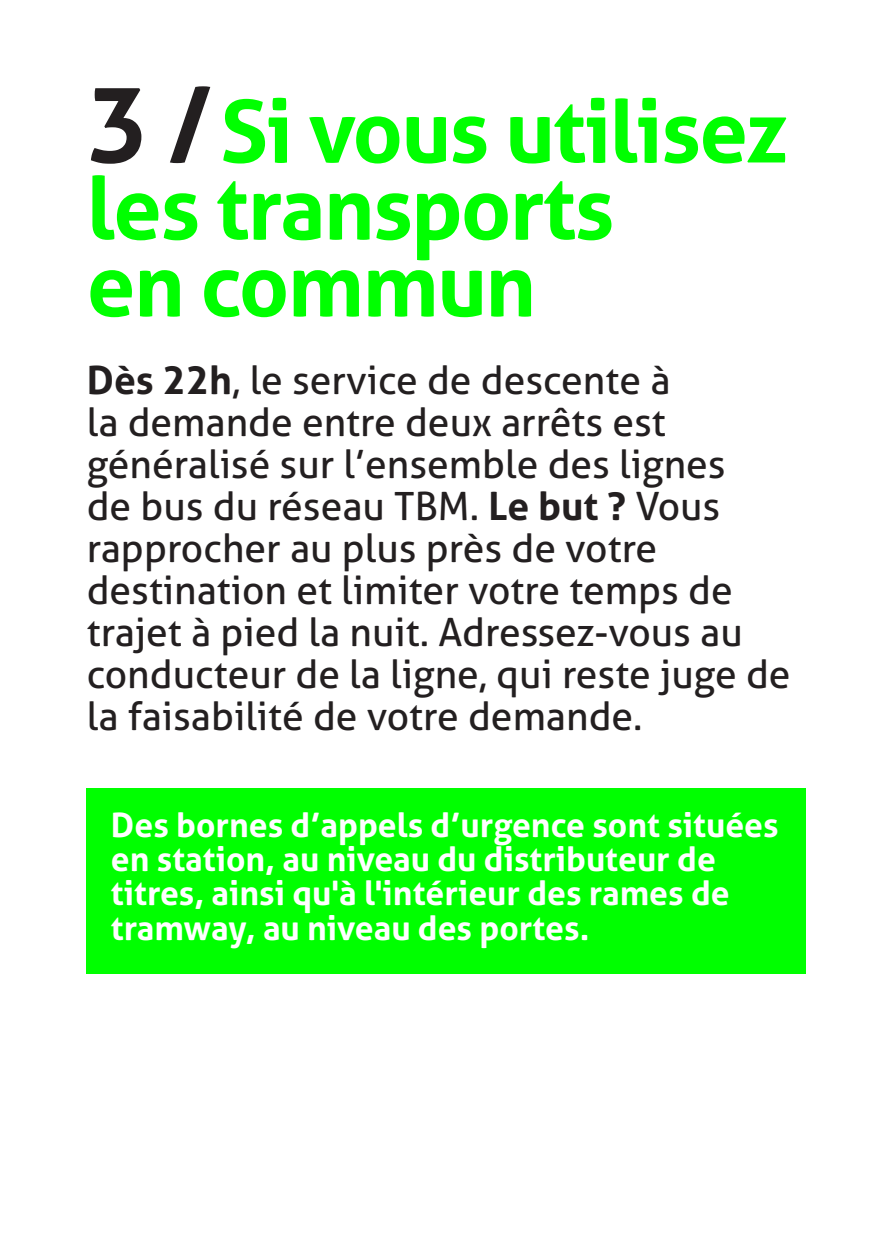
<style>
.page{position:relative;width:893px;height:1259px;background:#fff}
.page>*{position:absolute;margin:0;border:0;box-sizing:border-box;transform-origin:0 0}
.t1{font:700 87px/76.8px "Aller";letter-spacing:-.02em;color:#0f0}
.t2{font:39px/42px "Aller";color:#231f20}
.t3{font:700 33.6px/34.2px "Aller";color:#fff}
.s1{font-size:105px;color:#231f20}
.s2{font-weight:700}
</style>
<div class="page">
<div style="left:87px;top:788px;width:719px;height:186px;background:#0f0"></div>
<h1 class="t1" style="left:87px;top:93px;width:703px"><span class="s1">3 /</span>Si vous utilisez les transports<br>en commun</h1>
<p class="t2" style="left:87px;top:359px;width:705px"><span class="s2">Dès 22h</span>, le service de descente à<br>la demande entre deux arrêts est généralisé sur l’ensemble des lignes<br>de bus du réseau TBM. <span class="s2">Le but ?</span> Vous rapprocher au plus près de votre destination et limiter votre temps de trajet à pied la nuit. Adressez-vous au conducteur de la ligne, qui reste juge de la faisabilité de votre demande.</p>
<p class="t3" style="left:111px;top:807px;width:669px">Des bornes d’appels d’urgence sont situées en station, au niveau du distributeur de titres, ainsi qu'à l'intérieur des rames de tramway, au niveau des portes.</p>
</div>
